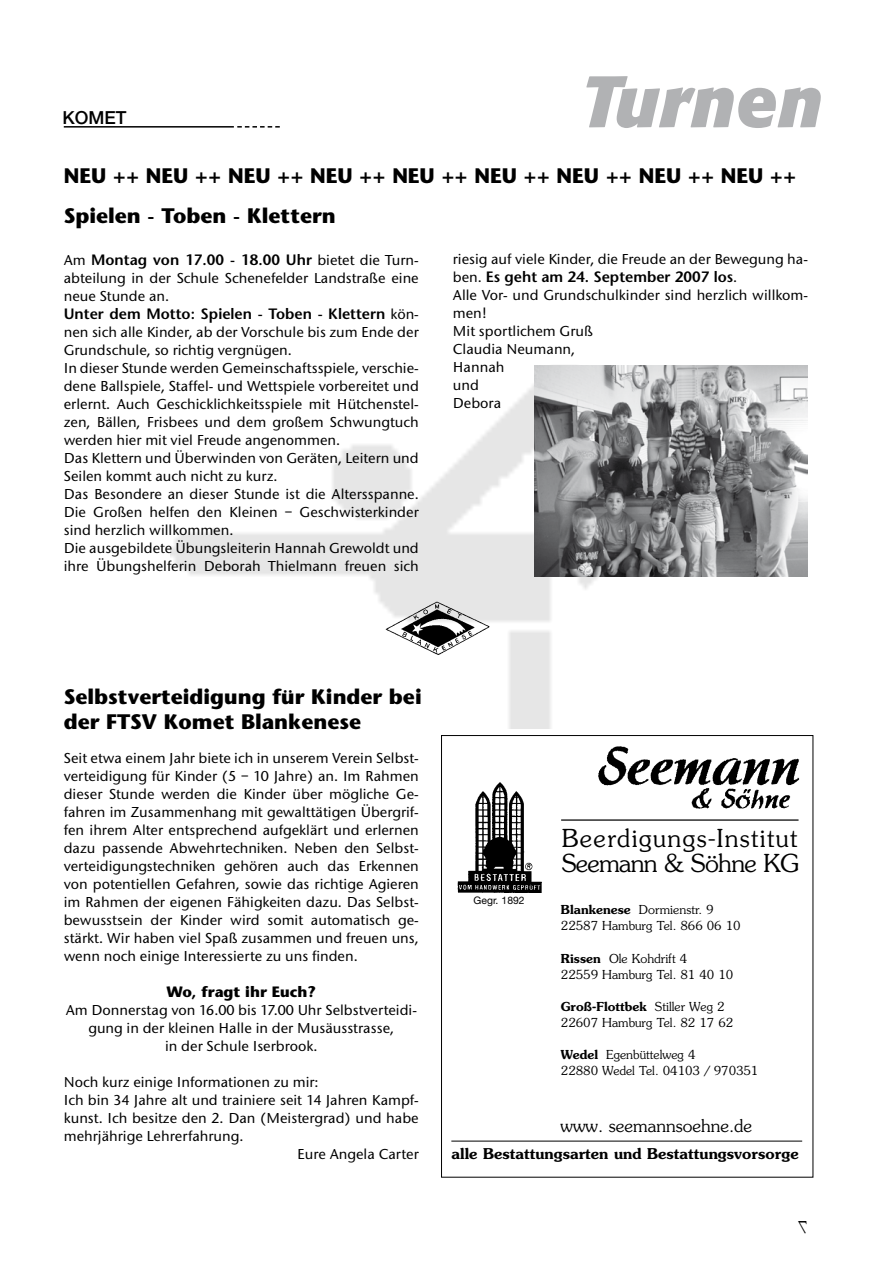
<style>
.page{position:relative;width:893px;height:1263px;background:#fff}
.page>*{position:absolute;margin:0;border:0;box-sizing:border-box;transform-origin:0 0}
.t1{font:italic 700 72px "Formata";color:#b1b2b4}
.t2{font:300 24.75px/24.8px "Souvenir";letter-spacing:.055em;color:#000}
.t3{font:700 21px/25.2px "Stone Sans";color:#000}
.t4{font:500 18px "Helvetica Neue";color:#000}
.t5{font:300 17.4px "Souvenir";color:#000}
.t6{font:500 15px/18px "Stone Sans EF";color:#000}
.t7{font:600 15px "Stone Sans";color:#000}
.t8{font:700 15px "Stone Sans";color:#000}
.t9{font:600 14.85px "Souvenir";color:#000}
.t10{font:300 12.45px/16px "Souvenir";color:#000}
.t11{font:10.35px "Helvetica Neue";color:#000}
.s1{font-family:"Stone Sans EF";font-weight:500}
.s2{font-weight:600}
</style>
<div class="page">
<hr style="left:64px;top:126px;width:170px;height:2px;background:#000">
<svg style="left:237px;top:126px;width:43px;height:2px"></svg>
<img style="left:170px;top:365px;width:585px;height:364px">
<img style="left:384px;top:600px;width:107px;height:55px">
<img style="left:535px;top:365px;width:273px;height:211px">
<img style="left:457px;top:782px;width:85px;height:111px">
<img style="left:598px;top:746px;width:202px;height:63px">
<hr style="left:451px;top:1141px;width:351px;height:1px;background:#000">
<hr style="left:561px;top:819px;width:237px;height:2px;background:#000">
<p class="t4" style="left:62px;top:107px;width:66px">KOMET</p>
<h1 class="t1" style="left:581px;top:57px;width:243px">Turnen</h1>
<h3 class="t3" style="left:64px;top:155px;width:734px;line-height:40.5px">NEU ++ NEU ++ NEU ++ NEU ++ NEU ++ NEU ++ NEU ++ NEU ++ NEU ++<br>Spielen - Toben - Klettern</h3>
<p class="t7" style="left:64px;top:250px;width:357px"><span class="s1">Am</span> Montag von 17.00 - 18.00 Uhr <span class="s1">bietet die Turn-</span></p>
<p class="t6" style="left:64px;top:269px;width:357px">abteilung in der Schule Schenefelder Landstraße eine neue Stunde an.</p>
<p class="t7" style="left:64px;top:304px;width:357px">Unter dem Motto: Spielen - Toben - Klettern <span class="s1">kön-</span></p>
<p class="t6" style="left:64px;top:323px;width:357px">nen sich alle Kinder, ab der Vorschule bis zum Ende der Grundschule, so richtig vergnügen.<br>In dieser Stunde werden Gemeinschaftsspiele, verschie&shy;dene Ballspiele, Staffel- und Wettspiele vorbereitet und erlernt. Auch Geschicklichkeitsspiele mit Hütchenstel&shy;zen, Bällen, Frisbees und dem großem Schwungtuch werden hier mit viel Freude angenommen.<br>Das Klettern und Überwinden von Geräten, Leitern und Seilen kommt auch nicht zu kurz.<br>Das Besondere an dieser Stunde ist die Altersspanne.<br>Die Großen helfen den Kleinen – Geschwisterkinder sind herzlich willkommen.<br>Die ausgebildete Übungsleiterin Hannah Grewoldt und ihre Übungshelferin Deborah Thielmann freuen sich</p>
<p class="t6" style="left:453px;top:250px;width:357px">riesig auf viele Kinder, die Freude an der Bewegung ha-</p>
<p class="t7" style="left:453px;top:267px;width:286px"><span class="s1">ben.</span> Es geht am 24. September 2007 los<span class="s1">.</span></p>
<p class="t6" style="left:453px;top:286px;width:357px">Alle Vor- und Grundschulkinder sind herzlich willkom&shy;men!<br>Mit sportlichem Gruß<br>Claudia Neumann,<br>Hannah<br>und<br>Debora</p>
<h3 class="t3" style="left:64px;top:683px;width:359px">Selbstverteidigung für Kinder bei der FTSV Komet Blankenese</h3>
<p class="t6" style="left:64px;top:749px;width:357px;text-align:justify">Seit etwa einem Jahr biete ich in unserem Verein Selbst&shy;verteidigung für Kinder (5 – 10 Jahre) an. Im Rahmen dieser Stunde werden die Kinder über mögliche Ge&shy;fahren im Zusammenhang mit gewalttätigen Übergrif&shy;fen ihrem Alter entsprechend aufgeklärt und erlernen dazu passende Abwehrtechniken. Neben den Selbst&shy;verteidigungstechniken gehören auch das Erkennen von potentiellen Gefahren, sowie das richtige Agieren im Rahmen der eigenen Fähigkeiten dazu. Das Selbst&shy;bewusstsein der Kinder wird somit automatisch ge&shy;stärkt. Wir haben viel Spaß zusammen und freuen uns, wenn noch einige Interessierte zu uns finden.</p>
<p class="t8" style="left:167px;top:982px;width:151px">Wo, fragt ihr Euch?</p>
<p class="t6" style="left:66px;top:1001px;width:353px;text-align:center">Am Donnerstag von 16.00 bis 17.00 Uhr Selbstverteidi&shy;gung in der kleinen Halle in der Musäusstrasse,<br>in der Schule Iserbrook.</p>
<p class="t6" style="left:64px;top:1073px;width:256px">Noch kurz einige Informationen zu mir:</p>
<p class="t6" style="left:64px;top:1091px;width:357px">Ich bin 34 Jahre alt und trainiere seit 14 Jahren Kampf-</p>
<p class="t6" style="left:64px;top:1109px;width:357px">kunst. Ich besitze den 2. Dan (Meistergrad) und habe</p>
<p class="t6" style="left:64px;top:1127px;width:181px">mehrjährige Lehrerfahrung.</p>
<p class="t6" style="left:297px;top:1145px;width:123px">Eure Angela Carter</p>
<p class="t11" style="left:474px;top:894px;width:53px">Gegr. 1892</p>
<h2 class="t2" style="left:562px;top:825px;width:239px">Beerdigungs-Institut<br>Seemann &amp; Söhne KG</h2>
<p class="t10" style="left:561px;top:901px;width:181px"><span class="s2">Blankenese</span> Dormienstr. 9<br>22587 Hamburg Tel. 866 06 10</p>
<p class="t10" style="left:561px;top:950px;width:174px"><span class="s2">Rissen</span> Ole Kohdrift 4<br>22559 Hamburg Tel. 81 40 10</p>
<p class="t10" style="left:561px;top:998px;width:174px"><span class="s2">Groß-Flottbek</span> Stiller Weg 2<br>22607 Hamburg Tel. 82 17 62</p>
<p class="t10" style="left:561px;top:1046px;width:199px"><span class="s2">Wedel</span> Egenbüttelweg 4<br>22880 Wedel Tel. 04103 / 970351</p>
<p class="t5" style="left:561px;top:1115px;width:193px">www. seemannsoehne.de</p>
<p class="t9" style="left:452px;top:1144px;width:349px">alle Bestattungsarten und Bestattungsvorsorge</p>
</div>
